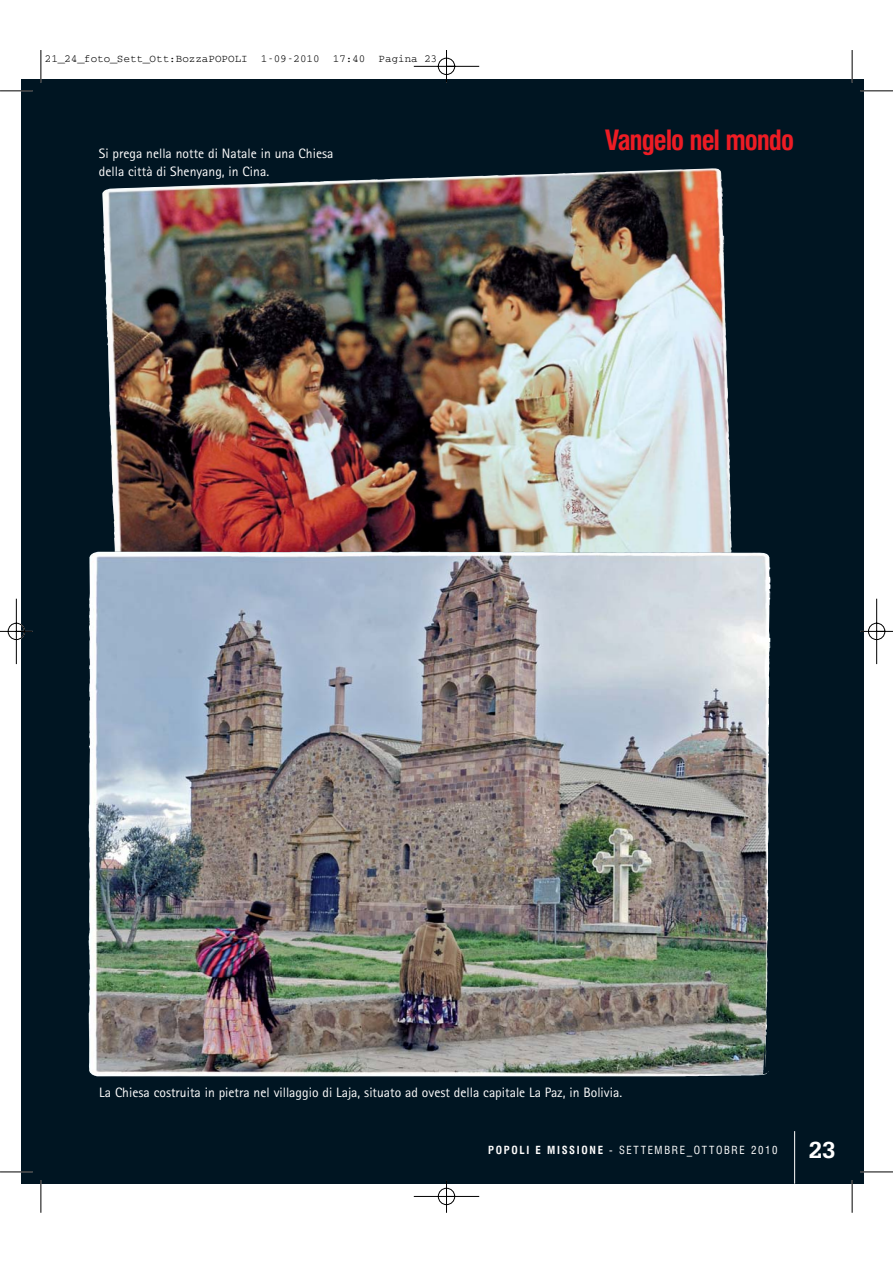
<style>
.page{position:relative;width:893px;height:1263px;background:#fff}
.page>*{position:absolute;margin:0;border:0;box-sizing:border-box;transform-origin:0 0}
.t1{font:700 condensed 27.3px "Swiss 721 BT";letter-spacing:-.04em;color:#ed1c24}
.t2{font:700 24.45px "Serifa BT";color:#fff}
.t3{font:13.65px/17.7px "Rotis Sans Serif";color:#fff}
.t4{font:10.95px "Courier";color:#000}
.t5{font:condensed 10.95px "Swiss 721 BT";letter-spacing:.15em;color:#fff}
.s1{font-weight:700}
</style>
<div class="page">
<img style="left:0;top:50px;width:892px;height:1163px">
<p class="t4" style="left:45px;top:55px;width:394px">21_24_foto_Sett_Ott:BozzaPOPOLI 1-09-2010 17:40 Pagina 23</p>
<p class="t3" style="left:99px;top:146px;width:236px">Si prega nella notte di Natale in una Chiesa della città di Shenyang, in Cina.</p>
<h1 class="t1" style="left:605px;top:128px;width:191px">Vangelo nel mondo</h1>
<p class="t3" style="left:99px;top:1085px;width:524px">La Chiesa costruita in pietra nel villaggio di Laja, situato ad ovest della capitale La Paz, in Bolivia.</p>
<p class="t5" style="left:488px;top:1146px;width:291px"><span class="s1">POPOLI E MISSIONE</span> - SETTEMBRE_OTTOBRE 2010</p>
<h2 class="t2" style="left:808px;top:1135px;width:28px">23</h2>
</div>
